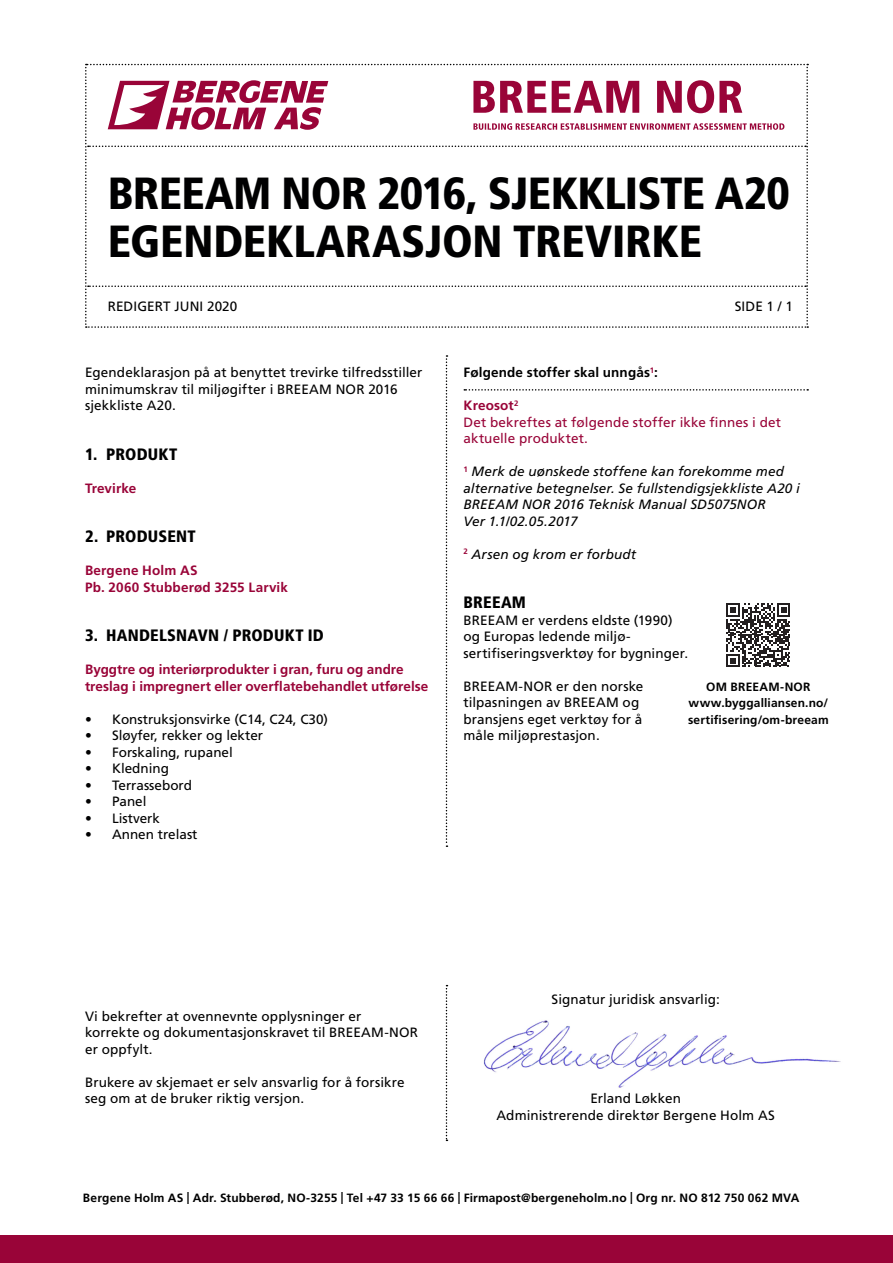
<style>
.page{position:relative;width:893px;height:1263px;background:#fff}
.page>*{position:absolute;margin:0;border:0;box-sizing:border-box;transform-origin:0 0}
.t1{font:900 condensed 45px/48px "Frutiger LT Std";letter-spacing:-.01em;color:#000001}
.t2{font:900 condensed 16.5px "Frutiger LT Std";letter-spacing:.01em;color:#000001}
.t3{font:13.5px/16.5px "Frutiger LT Std";letter-spacing:.005em;color:#000001}
.t4{font:italic 13.5px/16.5px "Frutiger LT Std";letter-spacing:.01em;color:#000001}
.t5{font:700 13.5px/16.5px "Frutiger LT Std";color:#990438}
.t6{font:13.5px/16.5px "Frutiger LT Std";letter-spacing:.01em;color:#990438}
.t7{font:700 13.5px "Frutiger LT Std";letter-spacing:.01em;color:#000001}
.t8{font:700 12px/16.5px "Frutiger LT Std";letter-spacing:.015em;color:#000001;text-align:center}
.s1{font-weight:700}
</style>
<div class="page">
<div style="left:0;top:1235px;width:893px;height:28px;background:#990438"></div>
<svg style="left:85px;top:64px;width:723px;height:264px"></svg>
<svg style="left:446px;top:355px;width:1px;height:492px"></svg>
<svg style="left:464px;top:389px;width:344px;height:2px"></svg>
<svg style="left:446px;top:985px;width:1px;height:156px"></svg>
<img style="left:483px;top:1020px;width:358px;height:68px">
<svg style="left:726px;top:603px;width:64px;height:64px"></svg>
<h1 class="t1" style="left:108px;top:169px;width:684px">BREEAM NOR 2016, SJEKKLISTE A20<br>EGENDEKLARASJON TREVIRKE</h1>
<p class="t3" style="left:108px;top:298px;width:131px">REDIGERT JUNI 2020</p>
<p class="t3" style="left:735px;top:298px;width:60px">SIDE 1 / 1</p>
<p class="t3" style="left:85px;top:364px;width:339px">Egendeklarasjon på at benyttet trevirke tilfredsstiller minimumskrav til miljøgifter i BREEAM NOR 2016 sjekkliste A20.</p>
<p class="t2" style="left:85px;top:444px;width:94px">1. PRODUKT</p>
<p class="t5" style="left:85px;top:480px;width:53px">Trevirke</p>
<p class="t2" style="left:85px;top:527px;width:112px">2. PRODUSENT</p>
<p class="t5" style="left:85px;top:562px;width:204px">Bergene Holm AS<br>Pb. 2060 Stubberød 3255 Larvik</p>
<p class="t2" style="left:85px;top:626px;width:240px">3. HANDELSNAVN / PRODUKT ID</p>
<p class="t5" style="left:85px;top:661px;width:345px">Byggtre og interiørprodukter i gran, furu og andre treslag i impregnert eller overflatebehandlet utførelse</p>
<p class="t3" style="left:85px;top:711px;width:245px">• Konstruksjonsvirke (C14, C24, C30)</p>
<p class="t3" style="left:85px;top:727px;width:180px">• Sløyfer, rekker og lekter</p>
<p class="t3" style="left:85px;top:744px;width:149px">• Forskaling, rupanel</p>
<p class="t3" style="left:85px;top:760px;width:86px">• Kledning</p>
<p class="t3" style="left:85px;top:777px;width:109px">• Terrassebord</p>
<p class="t3" style="left:85px;top:793px;width:63px">• Panel</p>
<p class="t3" style="left:85px;top:810px;width:77px">• Listverk</p>
<p class="t3" style="left:85px;top:826px;width:114px">• Annen trelast</p>
<p class="t7" style="left:463px;top:365px;width:196px">Følgende stoffer skal unngås<sup>1</sup>:</p>
<p class="t6" style="left:463px;top:397px;width:319px"><span class="s1">Kreosot</span><sup>2<br></sup>Det bekreftes at følgende stoffer ikke finnes i det aktuelle produktet.</p>
<p class="t4" style="left:463px;top:463px;width:338px"><sup>1</sup> Merk de uønskede stoffene kan forekomme med alternative betegnelser. Se fullstendigsjekkliste A20 i BREEAM NOR 2016 Teknisk Manual SD5075NOR<br>Ver 1.1/02.05.2017</p>
<p class="t4" style="left:463px;top:546px;width:174px"><sup>2</sup> Arsen og krom er forbudt</p>
<p class="t2" style="left:463px;top:593px;width:64px">BREEAM</p>
<p class="t3" style="left:463px;top:612px;width:226px">BREEAM er verdens eldste (1990) og Europas ledende miljø&shy;sertifiseringsverktøy for bygninger.</p>
<p class="t3" style="left:463px;top:678px;width:181px">BREEAM-NOR er den norske tilpasningen av BREEAM og bransjens eget verktøy for å måle miljøprestasjon.</p>
<p class="t8" style="left:688px;top:678px;width:142px">OM BREEAM-NOR www.byggalliansen.no/ sertifisering/om-breeam</p>
<p class="t3" style="left:85px;top:1008px;width:335px">Vi bekrefter at ovennevnte opplysninger er korrekte og dokumentasjonskravet til BREEAM-NOR er oppfylt.</p>
<p class="t3" style="left:85px;top:1074px;width:321px">Brukere av skjemaet er selv ansvarlig for å forsikre seg om at de bruker riktig versjon.</p>
<p class="t3" style="left:552px;top:991px;width:170px">Signatur juridisk ansvarlig:</p>
<p class="t3" style="left:496px;top:1090px;width:280px;text-align:center">Erland Løkken<br>Administrerende direktør Bergene Holm AS</p>
<p class="t8" style="left:83px;top:1190px;width:718px">Bergene Holm AS | Adr. Stubberød, NO-3255 | Tel +47 33 15 66 66 | Firmapost@bergeneholm.no | Org nr. NO 812 750 062 MVA</p>
</div>
